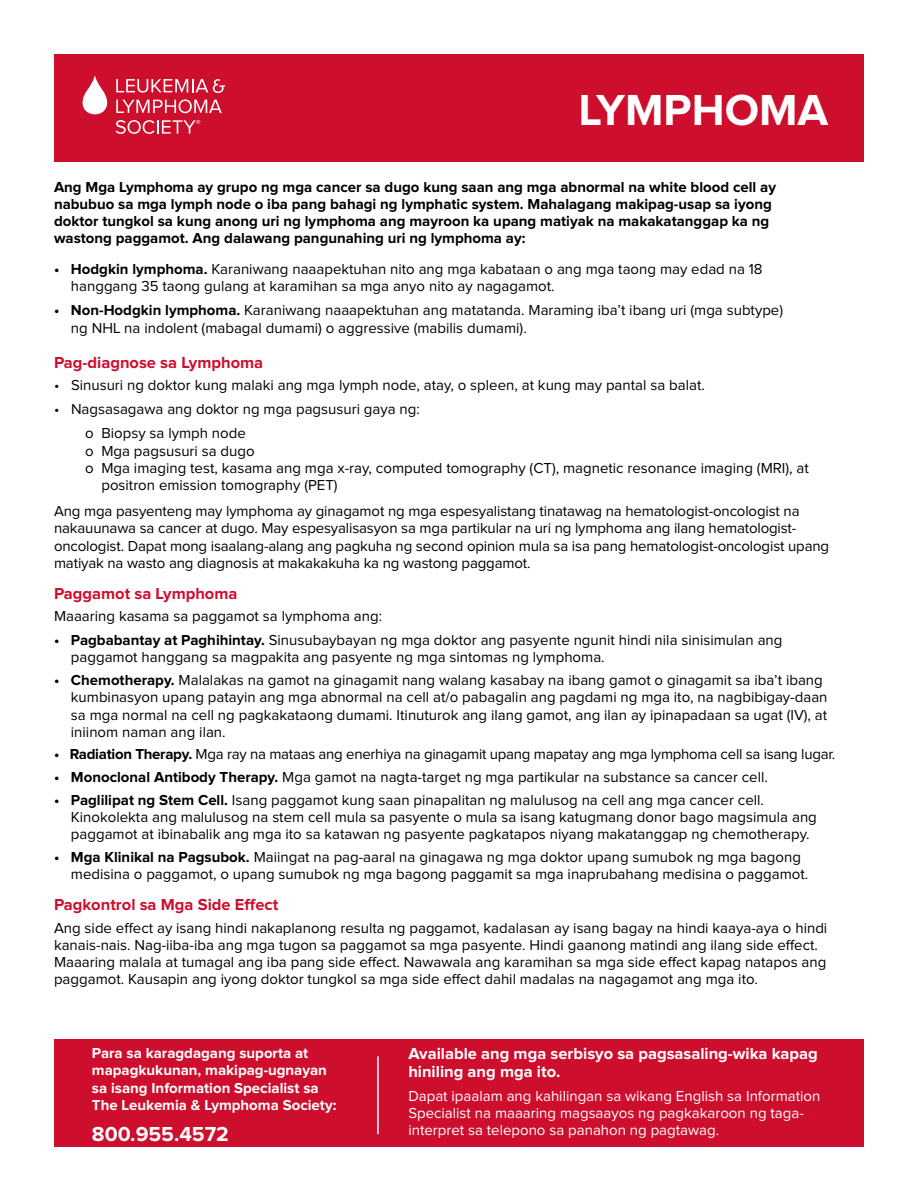
<style>
.page{position:relative;width:918px;height:1188px;background:#fff}
.page>*{position:absolute;margin:0;border:0;box-sizing:border-box;transform-origin:0 0}
.t1{font:700 45px "Proxima Nova";color:#fff}
.t2{font:700 21px "Proxima Nova";color:#fff}
.t3{font:700 16.5px "Proxima Nova";color:#ce0e2d}
.t4{font:700 16.5px/17.2px "Proxima Nova";color:#fff}
.t5{font:15px/17.2px "Proxima Nova";color:#000}
.t6{font:700 15px/17.2px "Proxima Nova";color:#000}
.t7{font:15px/17.2px "Proxima Nova";color:#fff}
.t8{font:700 15px/17.2px "Proxima Nova";color:#fff}
.t9{font:15px "Proxima Nova";letter-spacing:-.02em;color:#000}
.s1{font-weight:700}
</style>
<div class="page">
<div style="left:54px;top:54px;width:810px;height:108px;background:#ce0e2d"></div>
<svg style="left:83px;top:75px;width:142px;height:39px"></svg>
<svg style="left:116px;top:120px;width:84px;height:14px"></svg>
<div style="left:54px;top:1040px;width:810px;height:108px;background:#ce0e2d"></div>
<hr style="left:377px;top:1056px;width:2px;height:78px;background:#fff">
<h1 class="t1" style="left:579px;top:89px;width:251px">LYMPHOMA</h1>
<p class="t6" style="left:54px;top:179px;width:724px">Ang Mga Lymphoma ay grupo ng mga cancer sa dugo kung saan ang mga abnormal na white blood cell ay nabubuo sa mga lymph node o iba pang bahagi ng lymphatic system. Mahalagang makipag-usap sa iyong doktor tungkol sa kung anong uri ng lymphoma ang mayroon ka upang matiyak na makakatanggap ka ng wastong paggamot. Ang dalawang pangunahing uri ng lymphoma ay:</p>
<p class="t5" style="left:71px;top:261px;width:693px;text-indent:-17px"><span class="s1">• Hodgkin lymphoma.</span> Karaniwang naaapektuhan nito ang mga kabataan o ang mga taong may edad na 18 hanggang 35 taong gulang at karamihan sa mga anyo nito ay nagagamot.</p>
<p class="t5" style="left:71px;top:302px;width:714px;text-indent:-17px"><span class="s1">• Non-Hodgkin lymphoma.</span> Karaniwang naaapektuhan ang matatanda. Maraming iba’t ibang uri (mga subtype) ng NHL na indolent (mabagal dumami) o aggressive (mabilis dumami).</p>
<p class="t3" style="left:54px;top:355px;width:211px">Pag-diagnose sa Lymphoma</p>
<p class="t5" style="left:54px;top:377px;width:652px">• Sinusuri ng doktor kung malaki ang mga lymph node, atay, o spleen, at kung may pantal sa balat.</p>
<p class="t5" style="left:85px;top:398px;width:336px;line-height:24px;text-indent:-31px">• Nagsasagawa ang doktor ng mga pagsusuri gaya ng: o Biopsy sa lymph node</p>
<p class="t5" style="left:85px;top:443px;width:171px">o Mga pagsusuri sa dugo</p>
<p class="t5" style="left:85px;top:460px;width:725px">o Mga imaging test, kasama ang mga x-ray, computed tomography (CT), magnetic resonance imaging (MRI), at</p>
<p class="t5" style="left:101px;top:477px;width:238px">positron emission tomography (PET)</p>
<p class="t5" style="left:54px;top:503px;width:777px">Ang mga pasyenteng may lymphoma ay ginagamot ng mga espesyalistang tinatawag na hematologist-oncologist na nakauunawa sa cancer at dugo. May espesyalisasyon sa mga partikular na uri ng lymphoma ang ilang hematologist&shy;oncologist. Dapat mong isaalang-alang ang pagkuha ng second opinion mula sa isa pang hematologist-oncologist upang matiyak na wasto ang diagnosis at makakakuha ka ng wastong paggamot.</p>
<p class="t3" style="left:54px;top:585px;width:185px">Paggamot sa Lymphoma</p>
<p class="t5" style="left:54px;top:608px;width:330px">Maaaring kasama sa paggamot sa lymphoma ang:</p>
<p class="t5" style="left:71px;top:632px;width:713px;text-indent:-17px"><span class="s1">• Pagbabantay at Paghihintay.</span> Sinusubaybayan ng mga doktor ang pasyente ngunit hindi nila sinisimulan ang paggamot hanggang sa magpakita ang pasyente ng mga sintomas ng lymphoma.</p>
<p class="t5" style="left:71px;top:672px;width:758px;text-indent:-17px"><span class="s1">• Chemotherapy.</span> Malalakas na gamot na ginagamit nang walang kasabay na ibang gamot o ginagamit sa iba’t ibang kumbinasyon upang patayin ang mga abnormal na cell at/o pabagalin ang pagdami ng mga ito, na nagbibigay-daan sa mga normal na cell ng pagkakataong dumami. Itinuturok ang ilang gamot, ang ilan ay ipinapadaan sa ugat (IV), at iniinom naman ang ilan.</p>
<p class="t9" style="left:54px;top:748px;width:783px"><span class="s1">• Radiation Therapy.</span> Mga ray na mataas ang enerhiya na ginagamit upang mapatay ang mga lymphoma cell sa isang lugar.</p>
<p class="t5" style="left:54px;top:769px;width:715px"><span class="s1">• Monoclonal Antibody Therapy.</span> Mga gamot na nagta-target ng mga partikular na substance sa cancer cell.</p>
<p class="t5" style="left:71px;top:792px;width:747px;text-indent:-17px"><span class="s1">• Paglilipat ng Stem Cell.</span> Isang paggamot kung saan pinapalitan ng malulusog na cell ang mga cancer cell.<br>Kinokolekta ang malulusog na stem cell mula sa pasyente o mula sa isang katugmang donor bago magsimula ang paggamot at ibinabalik ang mga ito sa katawan ng pasyente pagkatapos niyang makatanggap ng chemotherapy.</p>
<p class="t5" style="left:71px;top:849px;width:739px;text-indent:-17px"><span class="s1">• Mga Klinikal na Pagsubok.</span> Maiingat na pag-aaral na ginagawa ng mga doktor upang sumubok ng mga bagong medisina o paggamot, o upang sumubok ng mga bagong paggamit sa mga inaprubahang medisina o paggamot.</p>
<p class="t3" style="left:54px;top:897px;width:226px">Pagkontrol sa Mga Side Effect</p>
<p class="t5" style="left:54px;top:920px;width:775px">Ang side effect ay isang hindi nakaplanong resulta ng paggamot, kadalasan ay isang bagay na hindi kaaya-aya o hindi kanais-nais. Nag-iiba-iba ang mga tugon sa paggamot sa mga pasyente. Hindi gaanong matindi ang ilang side effect.<br>Maaaring malala at tumagal ang iba pang side effect. Nawawala ang karamihan sa mga side effect kapag natapos ang paggamot. Kausapin ang iyong doktor tungkol sa mga side effect dahil madalas na nagagamot ang mga ito.</p>
<p class="t8" style="left:92px;top:1045px;width:246px">Para sa karagdagang suporta at mapagkukunan, makipag-ugnayan sa isang Information Specialist sa The Leukemia &amp; Lymphoma Society:</p>
<h2 class="t2" style="left:92px;top:1125px;width:138px">800.955.4572</h2>
<p class="t4" style="left:408px;top:1046px;width:411px">Available ang mga serbisyo sa pagsasaling-wika kapag hiniling ang mga ito.</p>
<p class="t7" style="left:408px;top:1088px;width:414px">Dapat ipaalam ang kahilingan sa wikang English sa Information<br>Specialist na maaaring magsaayos ng pagkakaroon ng taga&shy;interpret sa telepono sa panahon ng pagtawag.</p>
</div>
